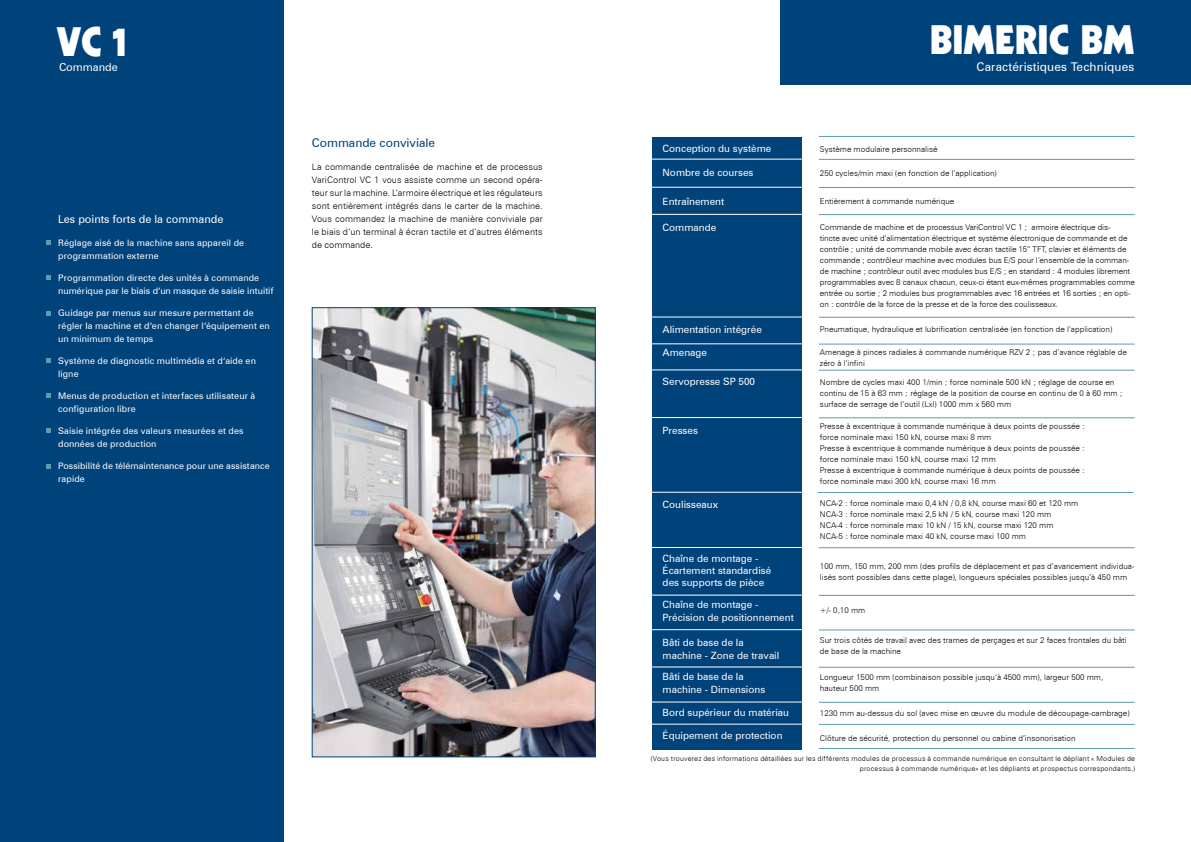
<style>
.page{position:relative;width:1191px;height:842px;background:#fff}
.page>*{position:absolute;margin:0;border:0;box-sizing:border-box;transform-origin:0 0}
.t1{font:900 40px "Kabel";color:#fff}
.t2{font:12px "Zurich BT";letter-spacing:.01em;color:#fff}
.t3{font:12px "Zurich BT";color:#00427a}
.t4{font:11px "Zurich BT";color:#fff}
.t5{font:10px/13px "Zurich BT";color:#fff}
.t6{font:9px/13px "Zurich BT";letter-spacing:.01em;color:#fff}
.t7{font:300 9px/13px "Zurich BT";letter-spacing:.005em;color:#000;text-align:justify}
.t8{font:300 8px/11px "Zurich BT";color:#000}
.t9{font:300 7px/10px "Zurich BT";letter-spacing:.025em;color:#000;text-align:right}
</style>
<div class="page">
<div style="left:780px;top:0;width:411px;height:85px;background:#00427a"></div>
<div style="left:0;top:0;width:283px;height:842px;background:#00427a"></div>
<svg style="left:47px;top:240px;width:4px;height:5px"></svg>
<svg style="left:47px;top:276px;width:4px;height:4px"></svg>
<svg style="left:47px;top:311px;width:4px;height:4px"></svg>
<svg style="left:47px;top:464px;width:4px;height:4px"></svg>
<svg style="left:47px;top:358px;width:4px;height:4px"></svg>
<svg style="left:47px;top:394px;width:4px;height:4px"></svg>
<svg style="left:47px;top:429px;width:4px;height:4px"></svg>
<img style="left:314px;top:309px;width:279px;height:446px">
<div style="left:312px;top:307px;width:283px;height:450px;border:1px solid #00427a"></div>
<div style="left:652px;top:137px;width:149px;height:612px;background:#00427a"></div>
<hr style="left:650px;top:159px;width:157px;height:1px;background:#fff">
<hr style="left:650px;top:187px;width:157px;height:1px;background:#fff">
<hr style="left:650px;top:214px;width:157px;height:1px;background:#fff">
<hr style="left:650px;top:317px;width:157px;height:1px;background:#fff">
<hr style="left:650px;top:343px;width:157px;height:1px;background:#fff">
<hr style="left:650px;top:369px;width:157px;height:1px;background:#fff">
<hr style="left:650px;top:417px;width:157px;height:1px;background:#fff">
<hr style="left:648px;top:492px;width:157px;height:1px;background:#fff">
<hr style="left:650px;top:547px;width:157px;height:1px;background:#fff">
<hr style="left:650px;top:595px;width:157px;height:1px;background:#fff">
<hr style="left:650px;top:629px;width:157px;height:1px;background:#fff">
<hr style="left:650px;top:667px;width:157px;height:1px;background:#fff">
<hr style="left:650px;top:702px;width:157px;height:1px;background:#fff">
<hr style="left:650px;top:724px;width:157px;height:1px;background:#fff">
<hr style="left:819px;top:159px;width:315px;height:1px;background:#5c9bb1">
<hr style="left:819px;top:136px;width:315px;height:1px;background:#5c9bb1">
<hr style="left:819px;top:187px;width:315px;height:1px;background:#5c9bb1">
<hr style="left:819px;top:214px;width:315px;height:1px;background:#5c9bb1">
<hr style="left:819px;top:317px;width:315px;height:1px;background:#5c9bb1">
<hr style="left:819px;top:344px;width:315px;height:1px;background:#5c9bb1">
<hr style="left:819px;top:370px;width:315px;height:1px;background:#5c9bb1">
<hr style="left:819px;top:417px;width:315px;height:1px;background:#5c9bb1">
<hr style="left:817px;top:492px;width:316px;height:1px;background:#5c9bb1">
<hr style="left:819px;top:547px;width:315px;height:1px;background:#5c9bb1">
<hr style="left:819px;top:595px;width:315px;height:1px;background:#5c9bb1">
<hr style="left:819px;top:629px;width:315px;height:1px;background:#5c9bb1">
<hr style="left:819px;top:667px;width:315px;height:1px;background:#5c9bb1">
<hr style="left:819px;top:702px;width:315px;height:1px;background:#5c9bb1">
<hr style="left:819px;top:724px;width:315px;height:1px;background:#5c9bb1">
<hr style="left:819px;top:748px;width:315px;height:1px;background:#5c9bb1">
<h1 class="t1" style="left:57px;top:17px;width:71px">VC 1</h1>
<h1 class="t1" style="left:929px;top:15px;width:206px">BIMERIC BM</h1>
<h3 class="t4" style="left:59px;top:60px;width:60px">Commande</h3>
<h2 class="t2" style="left:976px;top:60px;width:159px">Caractéristiques Techniques</h2>
<h3 class="t4" style="left:58px;top:212px;width:167px">Les points forts de la commande</h3>
<p class="t6" style="left:58px;top:236px;width:187px">Réglage aisé de la machine sans appareil de programmation externe</p>
<p class="t6" style="left:58px;top:271px;width:217px">Programmation directe des unités à commande numérique par le biais d‘un masque de saisie intuitif</p>
<p class="t6" style="left:58px;top:306px;width:213px">Guidage par menus sur mesure permettant de régler la machine et d‘en changer l‘équipement en un minimum de temps</p>
<p class="t6" style="left:58px;top:354px;width:199px">Système de diagnostic multimédia et d‘aide en ligne</p>
<p class="t6" style="left:58px;top:389px;width:199px">Menus de production et interfaces utilisateur à configuration libre</p>
<p class="t6" style="left:58px;top:424px;width:187px">Saisie intégrée des valeurs mesurées et des données de production</p>
<p class="t6" style="left:58px;top:459px;width:213px">Possibilité de télémaintenance pour une assistance rapide</p>
<h2 class="t3" style="left:312px;top:135px;width:125px">Commande conviviale</h2>
<p class="t7" style="left:312px;top:160px;width:232px">La commande centralisée de machine et de processus VariControl VC 1 vous assiste comme un second opéra&shy;teur sur la machine. L‘armoire électrique et les régulateurs sont entièrement intégrés dans le carter de la machine.<br>Vous commandez la machine de manière conviviale par le biais d‘un terminal à écran tactile et d‘autres éléments de commande.</p>
<p class="t5" style="left:662px;top:142px;width:110px">Conception du système</p>
<p class="t5" style="left:662px;top:166px;width:92px">Nombre de courses</p>
<p class="t5" style="left:662px;top:194px;width:63px">Entraînement</p>
<p class="t5" style="left:662px;top:221px;width:55px">Commande</p>
<p class="t8" style="left:820px;top:143px;width:119px">Système modulaire personnalisé</p>
<p class="t8" style="left:820px;top:167px;width:178px">250 cycles/min maxi (en fonction de l‘application)</p>
<p class="t8" style="left:820px;top:195px;width:136px">Entièrement à commande numérique</p>
<p class="t8" style="left:820px;top:221px;width:316px">Commande de machine et de processus VariControl VC 1 ; armoire électrique dis-<br>tincte avec unité d‘alimentation électrique et système électronique de commande et de contrôle ; unité de commande mobile avec écran tactile 15“ TFT, clavier et éléments de commande ; contrôleur machine avec modules bus E/S pour l‘ensemble de la comman&shy;de machine ; contrôleur outil avec modules bus E/S ; en standard : 4 modules librement programmables avec 8 canaux chacun, ceux-ci étant eux-mêmes programmables comme entrée ou sortie ; 2 modules bus programmables avec 16 entrées et 16 sorties ; en opti&shy;on : contrôle de la force de la presse et de la force des coulisseaux.</p>
<p class="t8" style="left:820px;top:323px;width:294px">Pneumatique, hydraulique et lubrification centralisée (en fonction de l‘application)</p>
<p class="t8" style="left:820px;top:346px;width:308px">Amenage à pinces radiales à commande numérique RZV 2 ; pas d‘avance réglable de zéro à l‘infini</p>
<p class="t8" style="left:820px;top:376px;width:304px">Nombre de cycles maxi 400 1/min ; force nominale 500 kN ; réglage de course en continu de 15 à 63 mm ; réglage de la position de course en continu de 0 à 60 mm ; surface de serrage de l‘outil (Lxl) 1000 mm x 560 mm</p>
<p class="t8" style="left:820px;top:420px;width:267px">Presse à excentrique à commande numérique à deux points de poussée : force nominale maxi 150 kN, course maxi 8 mm<br>Presse à excentrique à commande numérique à deux points de poussée : force nominale maxi 150 kN, course maxi 12 mm<br>Presse à excentrique à commande numérique à deux points de poussée : force nominale maxi 300 kN, course maxi 16 mm</p>
<p class="t8" style="left:820px;top:497px;width:260px">NCA-2 : force nominale maxi 0,4 kN / 0,8 kN, course maxi 60 et 120 mm NCA-3 : force nominale maxi 2,5 kN / 5 kN, course maxi 120 mm<br>NCA-4 : force nominale maxi 10 kN / 15 kN, course maxi 120 mm NCA-5 : force nominale maxi 40 kN, course maxi 100 mm</p>
<p class="t8" style="left:820px;top:560px;width:316px">100 mm, 150 mm, 200 mm (des profils de déplacement et pas d‘avancement individua&shy;lisés sont possibles dans cette plage), longueurs spéciales possibles jusqu‘à 450 mm</p>
<p class="t8" style="left:820px;top:604px;width:47px">+/- 0,10 mm</p>
<p class="t8" style="left:820px;top:634px;width:308px">Sur trois côtés de travail avec des trames de perçages et sur 2 faces frontales du bâti de base de la machine</p>
<p class="t8" style="left:820px;top:671px;width:285px">Longueur 1500 mm (combinaison possible jusqu‘à 4500 mm), largeur 500 mm, hauteur 500 mm</p>
<p class="t8" style="left:820px;top:707px;width:311px">1230 mm au-dessus du sol (avec mise en œuvre du module de découpage-cambrage)</p>
<p class="t8" style="left:820px;top:732px;width:257px">Clôture de sécurité, protection du personnel ou cabine d‘insonorisation</p>
<p class="t5" style="left:662px;top:323px;width:101px">Alimentation intégrée</p>
<p class="t5" style="left:662px;top:346px;width:46px">Amenage</p>
<p class="t5" style="left:662px;top:375px;width:94px">Servopresse SP 500</p>
<p class="t5" style="left:662px;top:424px;width:37px">Presses</p>
<p class="t5" style="left:662px;top:498px;width:57px">Coulisseaux</p>
<p class="t5" style="left:662px;top:552px;width:110px;line-height:12px">Chaîne de montage -<br>Écartement standardisé des supports de pièce</p>
<p class="t5" style="left:662px;top:598px;width:133px">Chaîne de montage -<br>Précision de positionnement</p>
<p class="t5" style="left:662px;top:636px;width:118px">Bâti de base de la machine - Zone de travail</p>
<p class="t5" style="left:662px;top:670px;width:104px">Bâti de base de la machine - Dimensions</p>
<p class="t5" style="left:662px;top:706px;width:128px">Bord supérieur du matériau</p>
<p class="t5" style="left:662px;top:729px;width:121px">Équipement de protection</p>
<p class="t9" style="left:650px;top:753px;width:486px">(Vous trouverez des informations détaillées sur les différents modules de processus à commande numérique en consultant le dépliant « Modules de processus à commande numérique» et les dépliants et prospectus correspondants.)</p>
</div>
